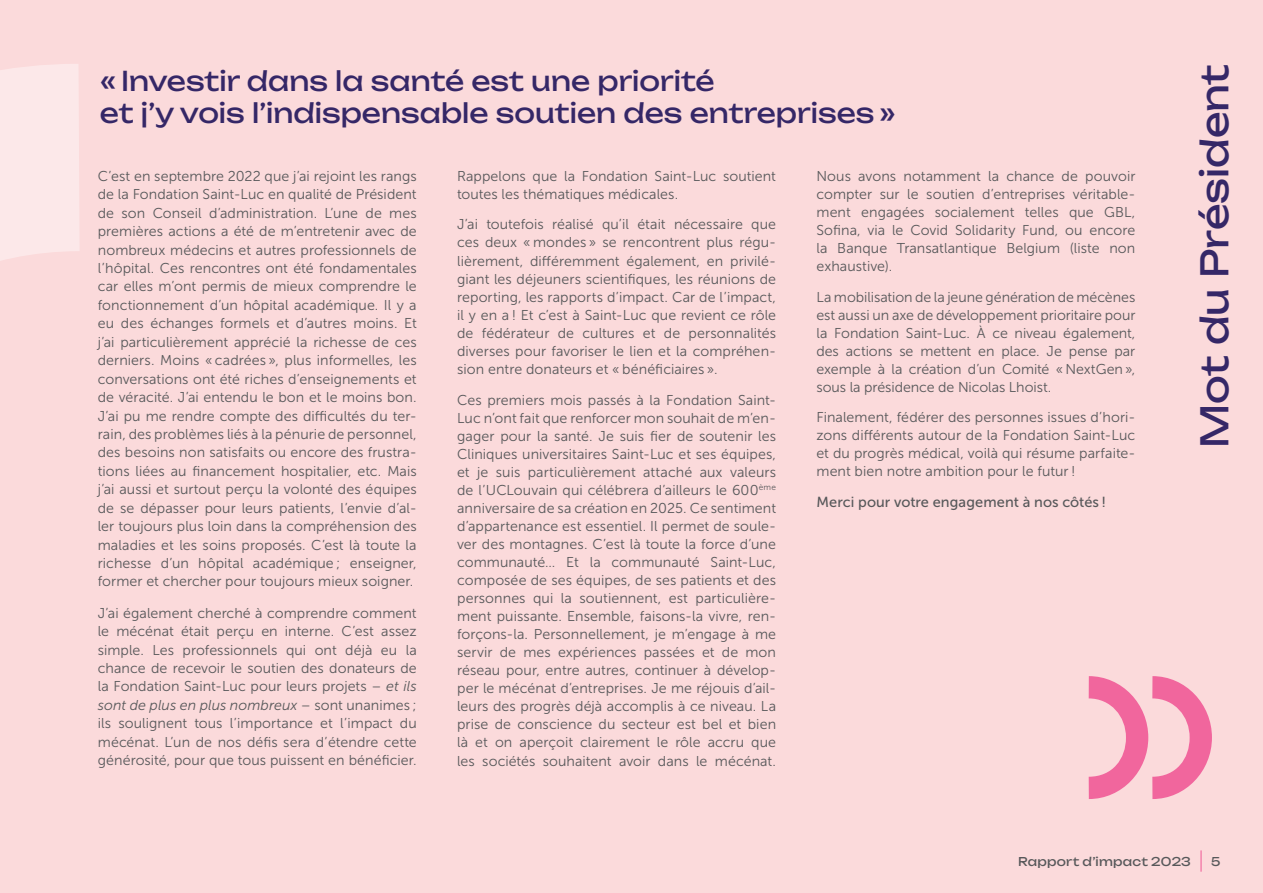
<style>
.page{position:relative;width:1263px;height:893px;background:#fbdadb}
.page>*{position:absolute;margin:0;border:0;box-sizing:border-box;transform-origin:0 0}
.t1{font:37.5px "Unbounded";color:#352767}
.t2{font:27px/32.4px "Unbounded";color:#352767}
.t3{font:14.55px "Museo Sans 500";letter-spacing:.005em;color:#57585a}
.t4{font:14.25px/18px "Museo Sans 300";letter-spacing:.005em;color:#57585a;text-align:justify}
.t5{font:12px "Unbounded";letter-spacing:.02em;color:#57585a}
.s1{font-style:italic}
</style>
<div class="page">
<div style="left:0;top:64px;width:79px;height:197px;background:#fce8e9"></div>
<svg style="left:1089px;top:676px;width:123px;height:123px"></svg>
<svg style="left:1200px;top:850px;width:1px;height:22px"></svg>
<h2 class="t2" style="left:100px;top:62px;width:797px">« Investir dans la santé est une priorité<br>et j’y vois l’indispensable soutien des entreprises »</h2>
<p class="t4" style="left:98px;top:167px;width:320px;line-height:18.5px">C’est en septembre 2022 que j’ai rejoint les rangs de la Fondation Saint-Luc en qualité de Président de son Conseil d’administration. L’une de mes premières actions a été de m’entretenir avec de nombreux médecins et autres professionnels de l’hôpital. Ces rencontres ont été fondamentales car elles m’ont permis de mieux comprendre le fonctionnement d’un hôpital académique. Il y a eu des échanges formels et d’autres moins. Et j’ai particulièrement apprécié la richesse de ces derniers. Moins « cadrées », plus informelles, les conversations ont été riches d’enseignements et de véracité. J’ai entendu le bon et le moins bon.<br>J’ai pu me rendre compte des difficultés du ter&shy;rain, des problèmes liés à la pénurie de personnel, des besoins non satisfaits ou encore des frustra&shy;tions liées au financement hospitalier, etc. Mais j’ai aussi et surtout perçu la volonté des équipes de se dépasser pour leurs patients, l’envie d’al&shy;ler toujours plus loin dans la compréhension des maladies et les soins proposés. C’est là toute la richesse d’un hôpital académique ; enseigner, former et chercher pour toujours mieux soigner.</p>
<p class="t4" style="left:98px;top:604px;width:320px;line-height:18.5px">J’ai également cherché à comprendre comment le mécénat était perçu en interne. C’est assez simple. Les professionnels qui ont déjà eu la chance de recevoir le soutien des donateurs de la Fondation Saint-Luc pour leurs projets – <span class="s1">et ils sont de plus en plus nombreux</span> – sont unanimes ; ils soulignent tous l’importance et l’impact du mécénat. L’un de nos défis sera d’étendre cette générosité, pour que tous puissent en bénéficier.</p>
<p class="t4" style="left:457px;top:167px;width:320px">Rappelons que la Fondation Saint-Luc soutient toutes les thématiques médicales.</p>
<p class="t4" style="left:457px;top:216px;width:320px">J’ai toutefois réalisé qu’il était nécessaire que ces deux « mondes » se rencontrent plus régu&shy;lièrement, différemment également, en privilé&shy;giant les déjeuners scientifiques, les réunions de reporting, les rapports d’impact. Car de l’impact, il y en a ! Et c’est à Saint-Luc que revient ce rôle de fédérateur de cultures et de personnalités diverses pour favoriser le lien et la compréhen&shy;sion entre donateurs et « bénéficiaires ».</p>
<p class="t4" style="left:457px;top:391px;width:320px">Ces premiers mois passés à la Fondation Saint-Luc n’ont fait que renforcer mon souhait de m’en&shy;gager pour la santé. Je suis fier de soutenir les Cliniques universitaires Saint-Luc et ses équipes, et je suis particulièrement attaché aux valeurs de l’UCLouvain qui célébrera d’ailleurs le 600<sup>ème </sup>anniversaire de sa création en 2025. Ce sentiment d’appartenance est essentiel. Il permet de soule&shy;ver des montagnes. C’est là toute la force d’une communauté… Et la communauté Saint-Luc, composée de ses équipes, de ses patients et des personnes qui la soutiennent, est particulière&shy;ment puissante. Ensemble, faisons-la vivre, ren&shy;forçons-la. Personnellement, je m’engage à me servir de mes expériences passées et de mon réseau pour, entre autres, continuer à dévelop&shy;per le mécénat d’entreprises. Je me réjouis d’ail&shy;leurs des progrès déjà accomplis à ce niveau. La prise de conscience du secteur est bel et bien là et on aperçoit clairement le rôle accru que les sociétés souhaitent avoir dans le mécénat.</p>
<p class="t4" style="left:816px;top:167px;width:320px">Nous avons notamment la chance de pouvoir compter sur le soutien d’entreprises véritable&shy;ment engagées socialement telles que GBL, Sofina, via le Covid Solidarity Fund, ou encore la Banque Transatlantique Belgium (liste non exhaustive).</p>
<p class="t4" style="left:816px;top:288px;width:320px">La mobilisation de la jeune génération de mécènes est aussi un axe de développement prioritaire pour la Fondation Saint-Luc. À ce niveau également, des actions se mettent en place. Je pense par exemple à la création d’un Comité «NextGen», sous la présidence de Nicolas Lhoist.</p>
<p class="t4" style="left:816px;top:409px;width:320px">Finalement, fédérer des personnes issues d’hori&shy;zons différents autour de la Fondation Saint-Luc et du progrès médical, voilà qui résume parfaite&shy;ment bien notre ambition pour le futur !</p>
<p class="t3" style="left:816px;top:494px;width:291px">Merci pour votre engagement à nos côtés !</p>
<h1 class="t1" style="left:1184px;top:448px;width:386px;rotate:-90deg">Mot du Président</h1>
<p class="t5" style="left:1018px;top:852px;width:174px">Rapport d’impact 2023</p>
<p class="t5" style="left:1211px;top:852px;width:11px">5</p>
</div>
